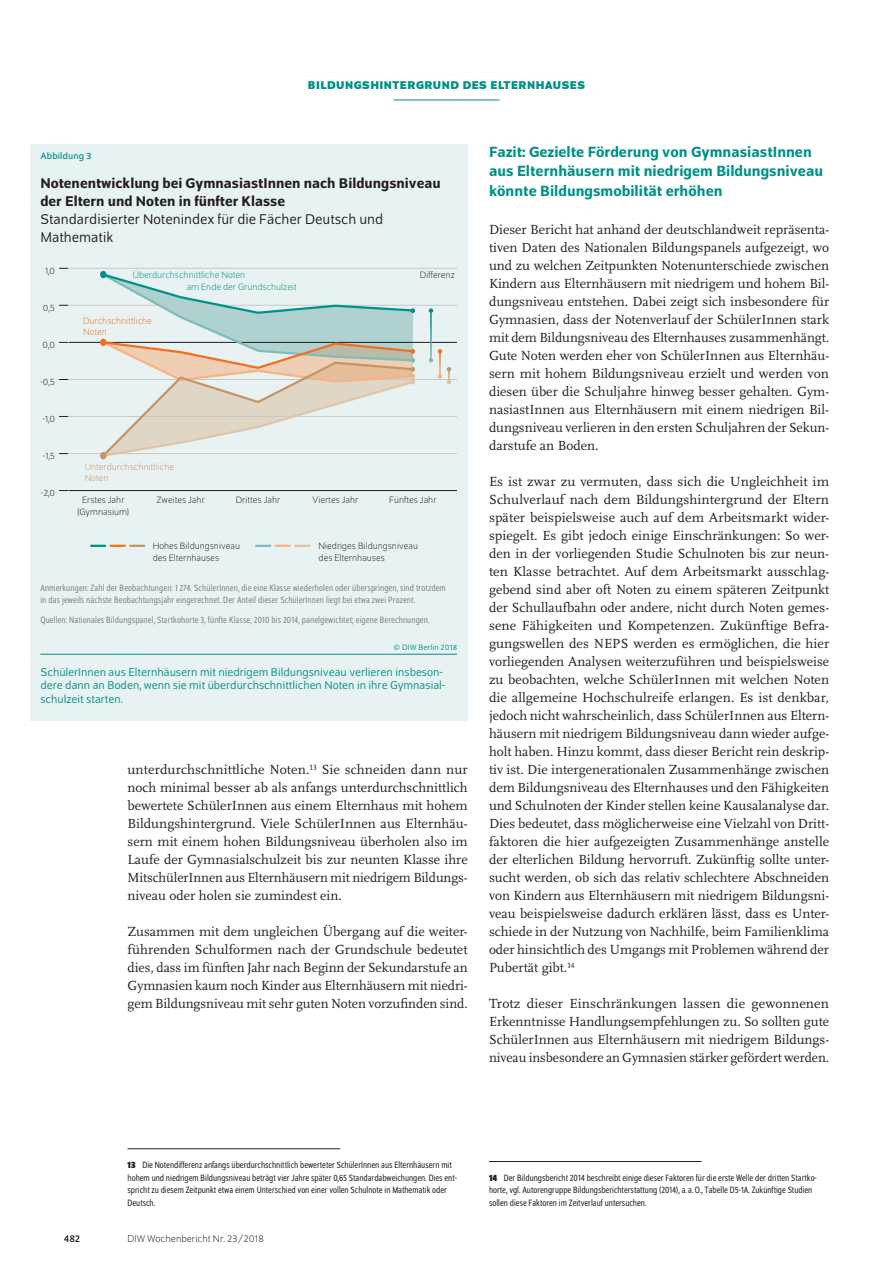
<style>
.page{position:relative;width:893px;height:1263px;background:#fff}
.page>*{position:absolute;margin:0;border:0;box-sizing:border-box;transform-origin:0 0}
.t1{font:500 15.75px/19.5px "Schumpeter";color:#009188}
.t2{font:500 15px/18px "Schumpeter";color:#231f20}
.t3{font:15px/18px "Schumpeter Blond";color:#231f20}
.t4{font:13.8px/18px "Scala Pro";color:#231f20;text-align:justify}
.t5{font:12px/13.5px "Schumpeter Blond";color:#009188}
.t6{font:700 12px "Schumpeter";letter-spacing:.04em;color:#009188}
.t7{font:300 10.5px "Schumpeter";color:#231f20}
.t8{font:10.5px "Schumpeter";color:#231f20}
.t9{font:semi-condensed 9.75px/12.8px "Schumpeter Blond";color:#231f20}
.t10{font:semi-condensed 9.75px/12px "Schumpeter Blond";letter-spacing:.01em;color:#808285}
.t11{font:300 9.75px/11.7px "Schumpeter";color:#231f20}
.t12{font:300 9.75px/11.4px "Schumpeter";color:#009188}
.t13{font:300 9.75px/11.4px "Schumpeter";color:#c59565}
.t14{font:300 9.75px/11.4px "Schumpeter";color:#f36e21}
.t15{font:9.75px "Schumpeter";letter-spacing:.01em;color:#009188}
.t16{font:8.25px "Schumpeter Blond";letter-spacing:.01em;color:#009188}
.s1{font-family:"Schumpeter";font-weight:700}
</style>
<div class="page">
<hr style="left:393px;top:100px;width:107px;height:1px;background:#009188">
<hr style="left:489px;top:1161px;width:213px;height:1px;background:#231f20">
<hr style="left:128px;top:1148px;width:212px;height:1px;background:#231f20">
<div style="left:30px;top:144px;width:438px;height:576px;background:#e9f2f2"></div>
<hr style="left:69px;top:453px;width:388px;height:1px;background:#c7c8ca">
<hr style="left:69px;top:416px;width:388px;height:1px;background:#c7c8ca">
<hr style="left:68px;top:379px;width:389px;height:1px;background:#c7c8ca">
<hr style="left:69px;top:342px;width:388px;height:1px;background:#231f20">
<hr style="left:69px;top:305px;width:388px;height:1px;background:#c7c8ca">
<hr style="left:69px;top:268px;width:388px;height:1px;background:#c7c8ca">
<hr style="left:69px;top:490px;width:388px;height:1px;background:#231f20">
<svg style="left:91px;top:545px;width:14px;height:2px"></svg>
<svg style="left:111px;top:545px;width:33px;height:2px"></svg>
<svg style="left:256px;top:545px;width:14px;height:2px"></svg>
<svg style="left:276px;top:545px;width:33px;height:2px"></svg>
<hr style="left:430px;top:311px;width:2px;height:49px;background:#fff">
<svg style="left:429px;top:308px;width:4px;height:5px"></svg>
<svg style="left:429px;top:349px;width:22px;height:35px"></svg>
<svg style="left:100px;top:271px;width:316px;height:188px"></svg>
<hr style="left:40px;top:654px;width:417px;height:1px;background:#009188">
<p class="t6" style="left:308px;top:79px;width:279px">BILDUNGSHINTERGRUND DES ELTERNHAUSES</p>
<p class="t15" style="left:40px;top:151px;width:53px">Abbildung 3</p>
<p class="t2" style="left:40px;top:174px;width:402px">Notenentwicklung bei GymnasiastInnen nach Bildungsniveau der Eltern und Noten in fünfter Klasse</p>
<p class="t3" style="left:40px;top:211px;width:344px">Standardisierter Notenindex für die Fächer Deutsch und<br>Mathematik</p>
<p class="t11" style="left:45px;top:265px;width:11px">1,0</p>
<p class="t11" style="left:43px;top:302px;width:14px">0,5</p>
<p class="t11" style="left:43px;top:339px;width:14px">0,0</p>
<p class="t11" style="left:40px;top:376px;width:16px">-0,5</p>
<p class="t11" style="left:43px;top:413px;width:14px">-1,0</p>
<p class="t11" style="left:43px;top:450px;width:14px">-1,5</p>
<p class="t11" style="left:41px;top:487px;width:16px">-2,0</p>
<p class="t12" style="left:187px;top:270px;width:112px;text-indent:-54px">Überdurchschnittliche Noten<br>am Ende der Grundschulzeit</p>
<p class="t11" style="left:420px;top:270px;width:36px">Differenz</p>
<p class="t14" style="left:83px;top:315px;width:70px">Durchschnittliche<br>Noten</p>
<p class="t13" style="left:85px;top:461px;width:91px">Unterdurchschnittliche<br>Noten</p>
<p class="t11" style="left:77px;top:495px;width:54px;text-align:center">Erstes Jahr (Gymnasium)</p>
<p class="t11" style="left:156px;top:495px;width:50px">Zweites Jahr</p>
<p class="t11" style="left:236px;top:495px;width:46px">Drittes Jahr</p>
<p class="t11" style="left:313px;top:495px;width:47px">Viertes Jahr</p>
<p class="t11" style="left:389px;top:495px;width:49px">Fünftes Jahr</p>
<p class="t11" style="left:153px;top:541px;width:89px">Hohes Bildungsniveau des Elternhauses</p>
<p class="t11" style="left:319px;top:541px;width:101px">Niedriges Bildungsniveau des Elternhauses</p>
<p class="t10" style="left:40px;top:582px;width:407px">Anmerkungen: Zahl der Beobachtungen: 1 274. SchülerInnen, die eine Klasse wiederholen oder überspringen, sind trotzdem in das jeweils nächste Beobachtungsjahr eingerechnet. Der Anteil dieser SchülerInnen liegt bei etwa zwei Prozent.</p>
<p class="t10" style="left:40px;top:614px;width:391px">Quellen: Nationales Bildungspanel, Startkohorte 3, fünfte Klasse, 2010 bis 2014, panelgewichtet; eigene Berechnungen.</p>
<p class="t16" style="left:394px;top:643px;width:65px">© DIW Berlin 2018</p>
<p class="t5" style="left:40px;top:665px;width:406px">SchülerInnen aus Elternhäusern mit niedrigem Bildungsniveau verlieren insbeson&shy;dere dann an Boden, wenn sie mit überdurchschnittlichen Noten in ihre Gymnasial&shy;schulzeit starten.</p>
<p class="t4" style="left:128px;top:760px;width:342px">unterdurchschnittliche Noten.<sup>13</sup> Sie schneiden dann nur noch minimal besser ab als anfangs unterdurchschnittlich bewertete SchülerInnen aus einem Elternhaus mit hohem Bildungshintergrund. Viele SchülerInnen aus Elternhäu&shy;sern mit einem hohen Bildungsniveau überholen also im Laufe der Gymnasialschulzeit bis zur neunten Klasse ihre MitschülerInnen aus Elternhäusern mit niedrigem Bildungs&shy;niveau oder holen sie zumindest ein.</p>
<p class="t4" style="left:128px;top:922px;width:342px">Zusammen mit dem ungleichen Übergang auf die weiter&shy;führenden Schulformen nach der Grundschule bedeutet dies, dass im fünften Jahr nach Beginn der Sekundarstufe an Gymnasien kaum noch Kinder aus Elternhäusern mit niedri&shy;gem Bildungsniveau mit sehr guten Noten vorzufinden sind.</p>
<p class="t1" style="left:489px;top:142px;width:336px">Fazit: Gezielte Förderung von GymnasiastInnen aus Elternhäusern mit niedrigem Bildungsniveau könnte Bildungsmobilität erhöhen</p>
<p class="t4" style="left:489px;top:220px;width:342px">Dieser Bericht hat anhand der deutschlandweit repräsenta&shy;tiven Daten des Nationalen Bildungspanels aufgezeigt, wo und zu welchen Zeitpunkten Notenunterschiede zwischen Kindern aus Elternhäusern mit niedrigem und hohem Bil&shy;dungsniveau entstehen. Dabei zeigt sich insbesondere für Gymnasien, dass der Notenverlauf der SchülerInnen stark mit dem Bildungsniveau des Elternhauses zusammenhängt.<br>Gute Noten werden eher von SchülerInnen aus Elternhäu&shy;sern mit hohem Bildungsniveau erzielt und werden von diesen über die Schuljahre hinweg besser gehalten. Gym&shy;nasiastInnen aus Elternhäusern mit einem niedrigen Bil&shy;dungsniveau verlieren in den ersten Schuljahren der Sekun&shy;darstufe an Boden.</p>
<p class="t4" style="left:489px;top:472px;width:342px">Es ist zwar zu vermuten, dass sich die Ungleichheit im Schulverlauf nach dem Bildungshintergrund der Eltern später beispielsweise auch auf dem Arbeitsmarkt wider&shy;spiegelt. Es gibt jedoch einige Einschränkungen: So wer&shy;den in der vorliegenden Studie Schulnoten bis zur neun&shy;ten Klasse betrachtet. Auf dem Arbeitsmarkt ausschlag&shy;gebend sind aber oft Noten zu einem späteren Zeitpunkt der Schul laufbahn oder andere, nicht durch Noten gemes&shy;sene Fähigkeiten und Kompetenzen. Zukünftige Befra&shy;gungswellen des NEPS werden es ermöglichen, die hier vorliegenden Analysen weiterzuführen und beispielsweise zu beobachten, welche SchülerInnen mit welchen Noten die allgemeine Hochschulreife erlangen. Es ist denkbar, jedoch nicht wahrscheinlich, dass SchülerInnen aus Eltern&shy;häusern mit niedrigem Bildungsniveau dann wieder aufge&shy;holt haben. Hinzu kommt, dass dieser Bericht rein deskrip&shy;tiv ist. Die inter generationalen Zusammenhänge zwischen dem Bildungsniveau des Elternhauses und den Fähigkeiten und Schul noten der Kinder stellen keine Kausalanalyse dar.<br>Dies bedeutet, dass möglicherweise eine Vielzahl von Dritt&shy;faktoren die hier aufgezeigten Zusammenhänge anstelle der elterlichen Bildung hervorruft. Zukünftig sollte unter&shy;sucht werden, ob sich das relativ schlechtere Abschneiden von Kindern aus Elternhäusern mit niedrigem Bildungsni&shy;veau beispielsweise dadurch erklären lässt, dass es Unter&shy;schiede in der Nutzung von Nachhilfe, beim Familienklima oder hinsichtlich des Umgangs mit Problemen während der Pubertät gibt.<sup>14</sup></p>
<p class="t4" style="left:489px;top:994px;width:342px">Trotz dieser Einschränkungen lassen die gewonnenen Erkenntnisse Handlungsempfehlungen zu. So sollten gute SchülerInnen aus Elternhäusern mit niedrigem Bildungs&shy;niveau insbesondere an Gymnasien stärker gefördert werden.</p>
<p class="t9" style="left:128px;top:1159px;width:331px"><span class="s1">13</span> Die Notendifferenz anfangs überdurchschnittlich bewerteter SchülerInnen aus Elternhäusern mit hohem und niedrigem Bildungsniveau beträgt vier Jahre später 0,65 Standardabweichungen. Dies ent&shy;spricht zu diesem Zeitpunkt etwa einem Unterschied von einer vollen Schulnote in Mathematik oder Deutsch.</p>
<p class="t8" style="left:64px;top:1233px;width:18px">482</p>
<p class="t7" style="left:128px;top:1234px;width:138px">DIW Wochenbericht Nr. 23/2018</p>
<p class="t9" style="left:489px;top:1171px;width:329px"><span class="s1">14</span> Der Bildungsbericht 2014 beschreibt einige dieser Faktoren für die erste Welle der dritten Startko&shy;horte, vgl. Autorengruppe Bildungsberichterstattung (2014), a. a. O., Tabelle D5-1A. Zukünftige Studien sollen diese Faktoren im Zeitverlauf untersuchen.</p>
</div>
